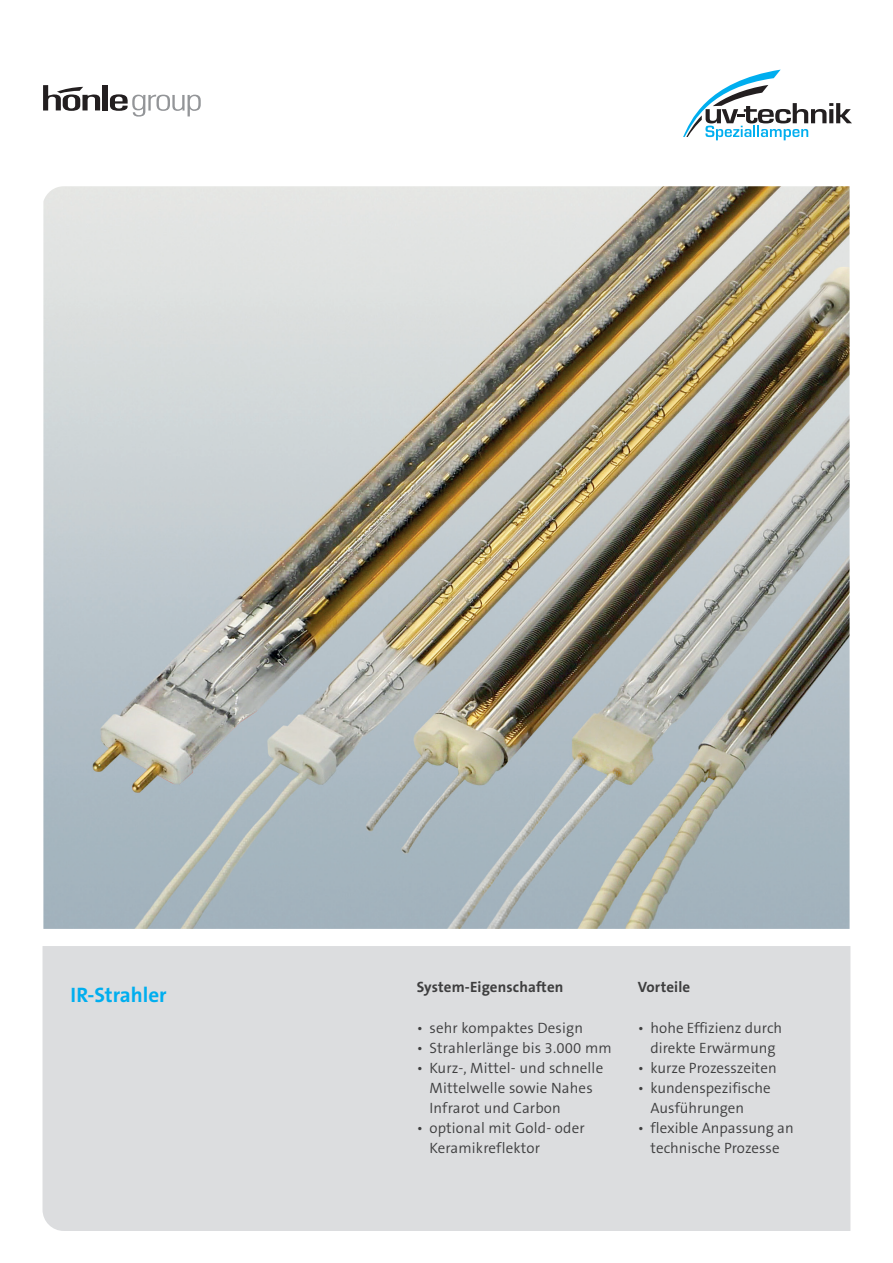
<style>
.page{position:relative;width:893px;height:1263px;background:#fff}
.page>*{position:absolute;margin:0;border:0;box-sizing:border-box;transform-origin:0 0}
.t1{font:700 21px "The Sans B7";color:#00aeef}
.t2{font:300 15px/20.1px "The Sans B4";color:#3e3e3f}
.t3{font:700 15px "The Sans B7";letter-spacing:.01em;color:#3e3e3f}
</style>
<div class="page">
<div style="left:43px;top:946px;width:807px;height:285px;background:#dcdddf"></div>
<img style="left:43px;top:186px;width:807px;height:743px">
<svg style="left:683px;top:70px;width:169px;height:70px"></svg>
<div style="left:103px;top:85px;width:5px;height:25px;background:#231f20"></div>
<svg style="left:110px;top:94px;width:91px;height:23px"></svg>
<svg style="left:43px;top:85px;width:57px;height:26px"></svg>
<h1 class="t1" style="left:70px;top:984px;width:98px">IR-Strahler</h1>
<p class="t3" style="left:417px;top:979px;width:148px">System-Eigenschaften</p>
<p class="t2" style="left:417px;top:1018px;width:168px">• sehr kompaktes Design</p>
<p class="t2" style="left:417px;top:1038px;width:197px">• Strahlerlänge bis 3.000 mm</p>
<p class="t2" style="left:429px;top:1058px;width:175px;text-indent:-13px">• Kurz-, Mittel- und schnelle<br>Mittelwelle sowie Nahes<br>Infrarot und Carbon</p>
<p class="t2" style="left:429px;top:1118px;width:157px;text-indent:-13px">• optional mit Gold- oder<br>Keramikreflektor</p>
<p class="t3" style="left:638px;top:979px;width:54px">Vorteile</p>
<p class="t2" style="left:638px;top:1018px;width:146px;text-align:center">• hohe Effizienz durch direkte Erwärmung</p>
<p class="t2" style="left:638px;top:1058px;width:140px">• kurze Prozesszeiten</p>
<p class="t2" style="left:651px;top:1078px;width:122px;text-indent:-13px">• kundenspezifische<br>Ausführungen</p>
<p class="t2" style="left:638px;top:1118px;width:157px;text-align:center">• flexible Anpassung an technische Prozesse</p>
</div>
